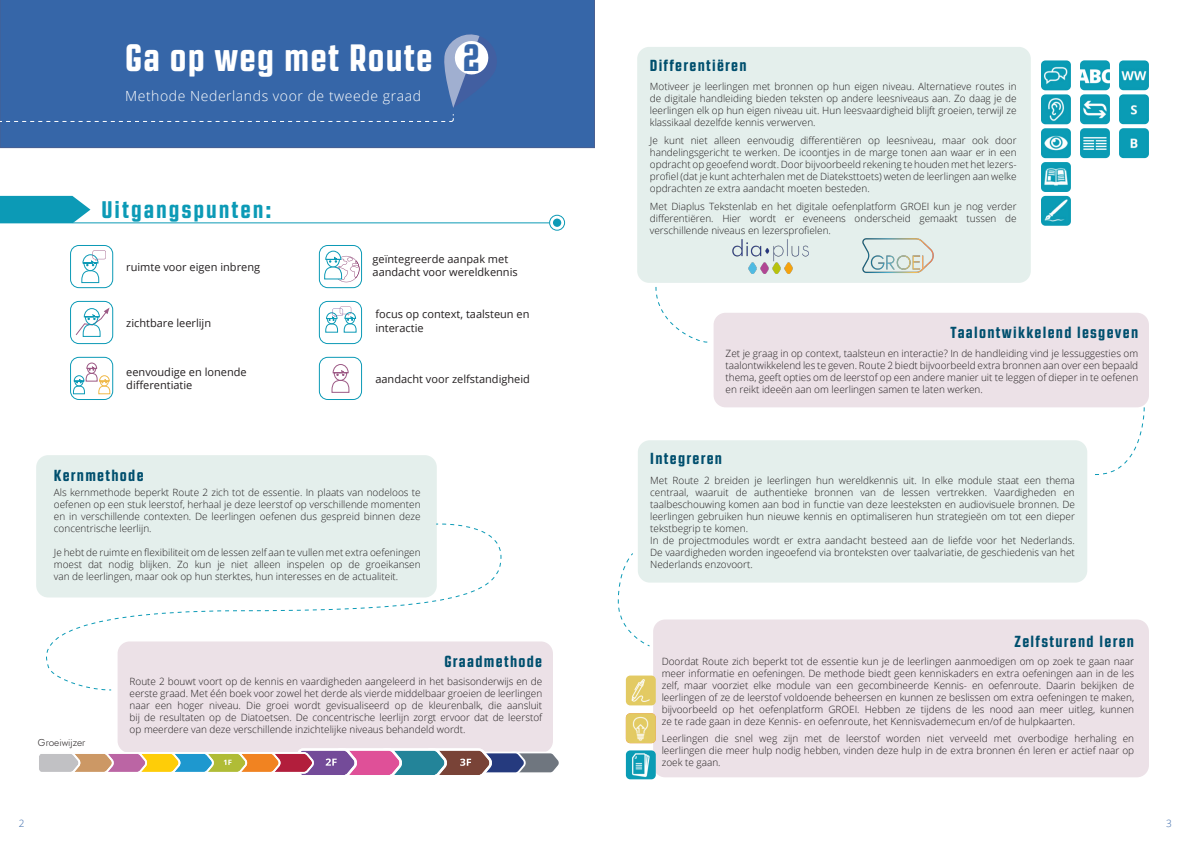
<style>
.page{position:relative;width:1191px;height:842px;background:#fff}
.page>*{position:absolute;margin:0;border:0;box-sizing:border-box;transform-origin:0 0}
.t1{font:800 38px "Revolution Gothic";letter-spacing:.03em;color:#fff}
.t2{font:800 38px "Revolution Gothic";color:#3666a8}
.t3{font:800 24px "Revolution Gothic";letter-spacing:.08em;color:#0c9ab6}
.t4{font:800 16px "Revolution Gothic";letter-spacing:.08em;color:#004f6e}
.t5{font:300 14px "Open Sans";letter-spacing:.04em;color:#fff}
.t6{font:11px "Open Sans";color:#231f20}
.t7{font:300 10px/12px "Open Sans";color:#231f20}
.t8{font:300 10px "Jost";color:#231f20}
.t9{font:300 10px "Open Sans";color:#3666a8}
</style>
<div class="page">
<div style="left:637px;top:47px;width:393px;height:236px;background:#e4efec;border-radius:12px"></div>
<div style="left:36px;top:455px;width:401px;height:142px;background:#e4efec;border-radius:12px"></div>
<div style="left:638px;top:440px;width:449px;height:143px;background:#e4efec;border-radius:12px"></div>
<div style="left:118px;top:641px;width:435px;height:112px;background:#ece1e7;border-radius:12px"></div>
<div style="left:713px;top:313px;width:436px;height:94px;background:#ece1e7;border-radius:12px"></div>
<div style="left:653px;top:619px;width:496px;height:158px;background:#ece1e7;border-radius:12px"></div>
<div style="left:0;top:0;width:595px;height:148px;background:#3666a8"></div>
<svg style="left:39px;top:748px;width:520px;height:27px"></svg>
<svg style="left:46px;top:523px;width:456px;height:168px"></svg>
<div style="left:70px;top:245px;width:43px;height:43px;border:1px solid #0c9ab6;border-radius:8px"></div>
<svg style="left:81px;top:250px;width:25px;height:33px"></svg>
<div style="left:70px;top:301px;width:43px;height:43px;border:1px solid #0c9ab6;border-radius:8px"></div>
<svg style="left:75px;top:308px;width:34px;height:29px"></svg>
<div style="left:319px;top:245px;width:43px;height:43px;border:1px solid #0c9ab6;border-radius:8px"></div>
<svg style="left:324px;top:251px;width:35px;height:31px"></svg>
<div style="left:319px;top:357px;width:43px;height:43px;border:1px solid #0c9ab6;border-radius:8px"></div>
<svg style="left:331px;top:364px;width:18px;height:29px"></svg>
<div style="left:70px;top:357px;width:43px;height:43px;border:1px solid #0c9ab6;border-radius:8px"></div>
<svg style="left:73px;top:363px;width:37px;height:31px"></svg>
<div style="left:319px;top:301px;width:43px;height:43px;border:1px solid #0c9ab6;border-radius:8px"></div>
<div style="left:320px;top:302px;width:41px;height:41px;border:1px solid #fff;border-radius:50%"></div>
<svg style="left:325px;top:306px;width:31px;height:27px"></svg>
<img style="left:1041px;top:196px;width:30px;height:30px">
<img style="left:1041px;top:162px;width:30px;height:30px">
<img style="left:1080px;top:60px;width:30px;height:30px">
<img style="left:1080px;top:94px;width:30px;height:30px">
<img style="left:1080px;top:128px;width:30px;height:30px">
<img style="left:1119px;top:60px;width:30px;height:30px">
<img style="left:1119px;top:94px;width:30px;height:30px">
<img style="left:1119px;top:128px;width:30px;height:30px">
<img style="left:1041px;top:94px;width:30px;height:30px">
<img style="left:1041px;top:128px;width:30px;height:30px">
<img style="left:1041px;top:60px;width:30px;height:30px">
<img style="left:732px;top:239px;width:77px;height:34px">
<img style="left:862px;top:238px;width:72px;height:35px">
<img style="left:626px;top:750px;width:30px;height:29px">
<img style="left:626px;top:675px;width:30px;height:30px">
<img style="left:626px;top:713px;width:30px;height:30px">
<svg style="left:1094px;top:406px;width:51px;height:69px"></svg>
<svg style="left:655px;top:287px;width:53px;height:56px"></svg>
<hr style="left:72px;top:222px;width:477px;height:1px;background:#0c9ab6">
<svg style="left:0;top:196px;width:90px;height:27px;background:#21a2bc"></svg>
<div style="left:549px;top:215px;width:16px;height:16px;border:1px solid #0c9ab6;border-radius:50%"></div>
<div style="left:553px;top:219px;width:8px;height:8px;background:#0c9ab6;border-radius:50%"></div>
<div style="left:0;top:31px;width:500px;height:91px;background:#3666a8"></div>
<svg style="left:617px;top:553px;width:33px;height:94px"></svg>
<p class="t1" style="left:125px;top:37px;width:309px">Ga op weg met Route</p>
<p class="t2" style="left:463px;top:37px;width:19px">2</p>
<p class="t5" style="left:125px;top:86px;width:297px">Methode Nederlands voor de tweede graad</p>
<p class="t3" style="left:101px;top:197px;width:172px">Uitgangspunten:</p>
<p class="t6" style="left:126px;top:259px;width:135px">ruimte voor eigen inbreng</p>
<p class="t6" style="left:126px;top:315px;width:86px">zichtbare leerlijn</p>
<p class="t6" style="left:126px;top:364px;width:122px">eenvoudige en lonende</p>
<p class="t6" style="left:126px;top:378px;width:68px">differentiatie</p>
<p class="t4" style="left:54px;top:466px;width:91px">Kernmethode</p>
<p class="t6" style="left:372px;top:251px;width:137px">geïntegreerde aanpak met</p>
<p class="t6" style="left:372px;top:264px;width:147px">aandacht voor wereldkennis</p>
<p class="t6" style="left:375px;top:307px;width:156px">focus op context, taalsteun en</p>
<p class="t6" style="left:375px;top:320px;width:50px">interactie</p>
<p class="t6" style="left:375px;top:371px;width:156px">aandacht voor zelfstandigheid</p>
<p class="t7" style="left:54px;top:486px;width:368px">Als kernmethode beperkt Route 2 zich tot de essentie. In plaats van nodeloos te</p>
<p class="t7" style="left:54px;top:498px;width:368px">oefenen op een stuk leerstof, herhaal je deze leerstof op verschillende momenten</p>
<p class="t7" style="left:54px;top:510px;width:368px">en in verschillende contexten. De leerlingen oefenen dus gespreid binnen deze</p>
<p class="t7" style="left:54px;top:522px;width:99px">concentrische leerlijn.</p>
<p class="t7" style="left:54px;top:546px;width:368px">Je hebt de ruimte en flexibiliteit om de lessen zelf aan te vullen met extra oefeningen</p>
<p class="t7" style="left:54px;top:558px;width:368px">moest dat nodig blijken. Zo kun je niet alleen inspelen op de groeikansen</p>
<p class="t7" style="left:54px;top:570px;width:346px">van de leerlingen, maar ook op hun sterktes, hun interesses en de actualiteit.</p>
<p class="t4" style="left:444px;top:653px;width:99px">Graadmethode</p>
<p class="t8" style="left:38px;top:736px;width:49px">Groeiwijzer</p>
<p class="t7" style="left:130px;top:675px;width:414px">Route 2 bouwt voort op de kennis en vaardigheden aangeleerd in het basisonderwijs en de</p>
<p class="t7" style="left:130px;top:687px;width:414px">eerste graad. Met één boek voor zowel het derde als vierde middelbaar groeien de leerlingen</p>
<p class="t7" style="left:130px;top:699px;width:414px">naar een hoger niveau. Die groei wordt gevisualiseerd op de kleurenbalk, die aansluit</p>
<p class="t7" style="left:130px;top:711px;width:414px">bij de resultaten op de Diatoetsen. De concentrische leerlijn zorgt ervoor dat de leerstof</p>
<p class="t7" style="left:130px;top:723px;width:337px">op meerdere van deze verschillende inzichtelijke niveaus behandeld wordt.</p>
<p class="t4" style="left:650px;top:57px;width:98px">Differentiëren</p>
<p class="t7" style="left:650px;top:80px;width:368px;text-align:justify">Motiveer je leerlingen met bronnen op hun eigen niveau. Alternatieve routes in de digitale handleiding bieden teksten op andere leesniveaus aan. Zo daag je de leerlingen elk op hun eigen niveau uit. Hun leesvaardigheid blijft groeien, terwijl ze klassikaal dezelfde kennis verwerven.</p>
<p class="t7" style="left:650px;top:134px;width:368px">Je kunt niet alleen eenvoudig differentiëren op leesniveau, maar ook door</p>
<p class="t7" style="left:650px;top:146px;width:368px">handelingsgericht te werken. De icoontjes in de marge tonen aan waar er in een</p>
<p class="t7" style="left:650px;top:158px;width:368px">opdracht op geoefend wordt. Door bijvoorbeeld rekening te houden met het lezers-</p>
<p class="t7" style="left:650px;top:170px;width:368px">profiel (dat je kunt achterhalen met de Diateksttoets) weten de leerlingen aan welke</p>
<p class="t7" style="left:650px;top:182px;width:221px">opdrachten ze extra aandacht moeten besteden.</p>
<p class="t7" style="left:650px;top:200px;width:368px">Met Diaplus Tekstenlab en het digitale oefenplatform GROEI kun je nog verder</p>
<p class="t7" style="left:650px;top:212px;width:368px">differentiëren. Hier wordt er eveneens onderscheid gemaakt tussen de</p>
<p class="t7" style="left:650px;top:224px;width:183px">verschillende niveaus en lezersprofielen.</p>
<p class="t4" style="left:950px;top:324px;width:189px">Taalontwikkelend lesgeven</p>
<p class="t7" style="left:725px;top:347px;width:414px">Zet je graag in op context, taalsteun en interactie? In de handleiding vind je lessuggesties om</p>
<p class="t7" style="left:725px;top:359px;width:414px">taalontwikkelend les te geven. Route 2 biedt bijvoorbeeld extra bronnen aan over een bepaald</p>
<p class="t7" style="left:725px;top:371px;width:414px">thema, geeft opties om de leerstof op een andere manier uit te leggen of dieper in te oefenen</p>
<p class="t7" style="left:725px;top:383px;width:259px">en reikt ideeën aan om leerlingen samen te laten werken.</p>
<p class="t4" style="left:650px;top:450px;width:73px">Integreren</p>
<p class="t7" style="left:650px;top:474px;width:426px">Met Route 2 breiden je leerlingen hun wereldkennis uit. In elke module staat een thema</p>
<p class="t7" style="left:650px;top:486px;width:426px">centraal, waaruit de authentieke bronnen van de lessen vertrekken. Vaardigheden en</p>
<p class="t7" style="left:650px;top:498px;width:426px">taalbeschouwing komen aan bod in functie van deze leesteksten en audiovisuele bronnen. De</p>
<p class="t7" style="left:650px;top:510px;width:426px">leerlingen gebruiken hun nieuwe kennis en optimaliseren hun strategieën om tot een dieper tekstbegrip te komen.</p>
<p class="t7" style="left:650px;top:534px;width:426px">In de projectmodules wordt er extra aandacht besteed aan de liefde voor het Nederlands.</p>
<p class="t7" style="left:650px;top:546px;width:426px">De vaardigheden worden ingeoefend via bronteksten over taalvariatie, de geschiedenis van het</p>
<p class="t7" style="left:650px;top:558px;width:104px">Nederlands enzovoort.</p>
<p class="t4" style="left:1014px;top:633px;width:121px">Zelfsturend leren</p>
<p class="t7" style="left:661px;top:655px;width:474px">Doordat Route zich beperkt tot de essentie kun je de leerlingen aanmoedigen om op zoek te gaan naar</p>
<p class="t7" style="left:661px;top:667px;width:474px">meer informatie en oefeningen. De methode biedt geen kenniskaders en extra oefeningen aan in de les</p>
<p class="t7" style="left:661px;top:679px;width:474px">zelf, maar voorziet elke module van een gecombineerde Kennis- en oefenroute. Daarin bekijken de</p>
<p class="t7" style="left:661px;top:691px;width:474px">leerlingen of ze de leerstof voldoende beheersen en kunnen ze beslissen om extra oefeningen te maken,</p>
<p class="t7" style="left:661px;top:703px;width:474px">bijvoorbeeld op het oefenplatform GROEI. Hebben ze tijdens de les nood aan meer uitleg, kunnen</p>
<p class="t7" style="left:661px;top:715px;width:415px">ze te rade gaan in deze Kennis- en oefenroute, het Kennisvademecum en/of de hulpkaarten.</p>
<p class="t7" style="left:661px;top:732px;width:474px">Leerlingen die snel weg zijn met de leerstof worden niet verveeld met overbodige herhaling en</p>
<p class="t7" style="left:661px;top:744px;width:474px">leerlingen die meer hulp nodig hebben, vinden deze hulp in de extra bronnen én leren er actief naar op</p>
<p class="t7" style="left:661px;top:756px;width:60px">zoek te gaan.</p>
<p class="t9" style="left:19px;top:816px;width:7px">2</p>
<p class="t9" style="left:1166px;top:816px;width:7px">3</p>
</div>
